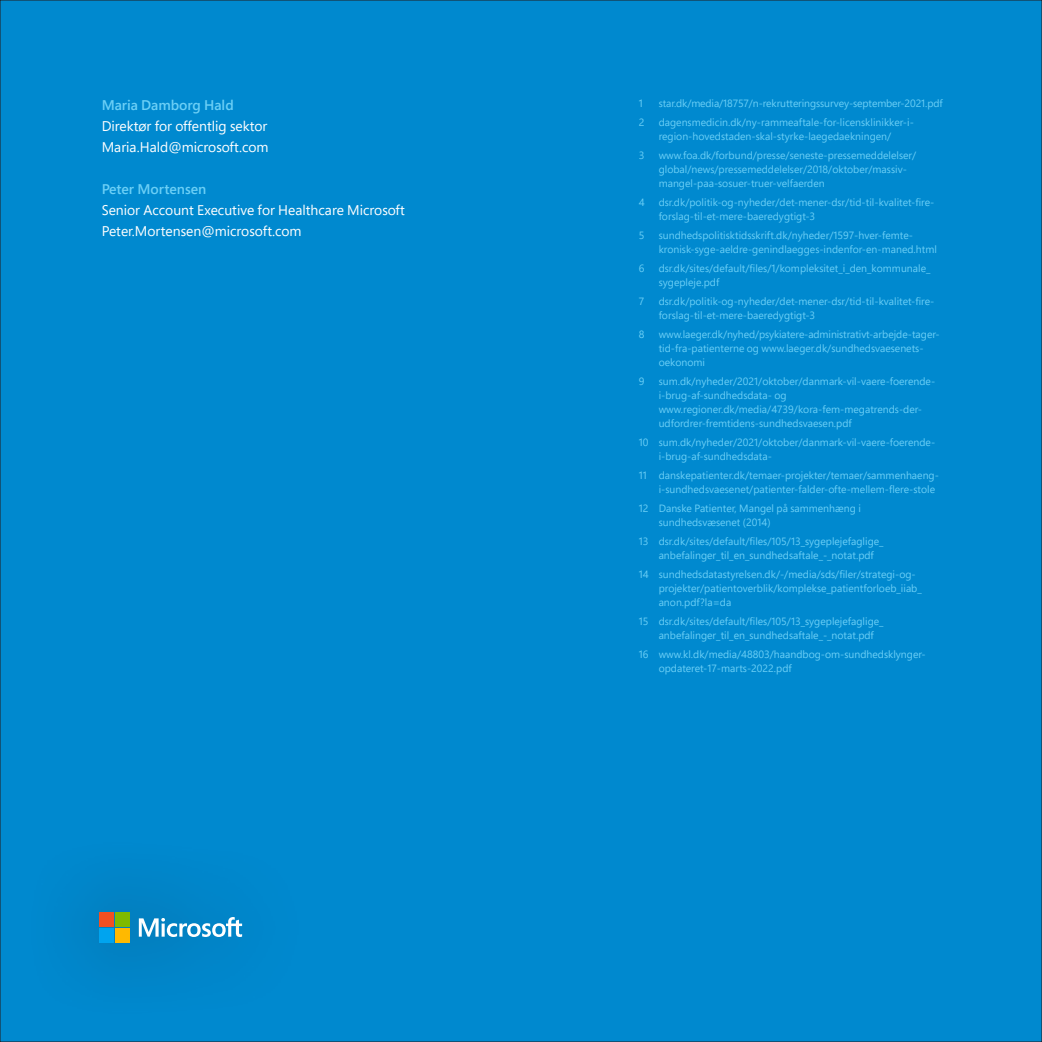
<style>
.page{position:relative;width:1042px;height:1042px;background:#0089cf}
.page>*{position:absolute;margin:0;border:0;box-sizing:border-box;transform-origin:0 0}
.t1{font:14px "Segoe Pro";color:#fff}
.t2{font:600 14px "Segoe Pro";color:#6bcff6}
.t3{font:10.5px/14px "Segoe Pro";color:#6bcff6}
</style>
<div class="page">
<svg style="left:139px;top:917px;width:103px;height:20px"></svg>
<div style="left:99px;top:912px;width:15px;height:15px;background:#f25022"></div>
<div style="left:115px;top:912px;width:15px;height:15px;background:#7fba00"></div>
<div style="left:99px;top:928px;width:15px;height:15px;background:#00a4ef"></div>
<div style="left:115px;top:928px;width:15px;height:15px;background:#ffb900"></div>
<p class="t2" style="left:102px;top:95px;width:134px">Maria Damborg Hald</p>
<p class="t1" style="left:102px;top:116px;width:167px">Direktør for offentlig sektor</p>
<p class="t1" style="left:102px;top:137px;width:168px">Maria.Hald@microsoft.com</p>
<p class="t2" style="left:102px;top:179px;width:106px">Peter Mortensen</p>
<p class="t1" style="left:102px;top:200px;width:305px">Senior Account Executive for Healthcare Microsoft</p>
<p class="t1" style="left:102px;top:221px;width:201px">Peter.Mortensen@microsoft.com</p>
<p class="t3" style="left:639px;top:96px;width:6px">1</p>
<p class="t3" style="left:659px;top:96px;width:286px">star.dk/media/18757/n-rekrutteringssurvey-september-2021.pdf</p>
<p class="t3" style="left:639px;top:115px;width:7px">2</p>
<p class="t3" style="left:659px;top:115px;width:255px">dagensmedicin.dk/ny-rammeaftale-for-licensklinikker-i&shy;region-hovedstaden-skal-styrke-laegedaekningen/</p>
<p class="t3" style="left:639px;top:148px;width:7px">3</p>
<p class="t3" style="left:659px;top:148px;width:259px">www.foa.dk/forbund/presse/seneste-pressemeddelelser/ global/news/pressemeddelelser/2018/oktober/massiv&shy;mangel-paa-sosuer-truer-velfaerden</p>
<p class="t3" style="left:639px;top:195px;width:7px">4</p>
<p class="t3" style="left:659px;top:195px;width:277px">dsr.dk/politik-og-nyheder/det-mener-dsr/tid-til-kvalitet-fire&shy;forslag-til-et-mere-baeredygtigt-3</p>
<p class="t3" style="left:639px;top:228px;width:7px">5</p>
<p class="t3" style="left:659px;top:228px;width:280px">sundhedspolitisktidsskrift.dk/nyheder/1597-hver-femte&shy;kronisk-syge-aeldre-genindlaegges-indenfor-en-maned.html</p>
<p class="t3" style="left:639px;top:261px;width:7px">6</p>
<p class="t3" style="left:659px;top:261px;width:273px">dsr.dk/sites/default/files/1/kompleksitet_i_den_kommunale_ sygepleje.pdf</p>
<p class="t3" style="left:639px;top:294px;width:7px">7</p>
<p class="t3" style="left:659px;top:294px;width:277px">dsr.dk/politik-og-nyheder/det-mener-dsr/tid-til-kvalitet-fire&shy;forslag-til-et-mere-baeredygtigt-3</p>
<p class="t3" style="left:639px;top:327px;width:7px">8</p>
<p class="t3" style="left:659px;top:327px;width:281px">www.laeger.dk/nyhed/psykiatere-administrativt-arbejde-tager&shy;tid-fra-patienterne og www.laeger.dk/sundhedsvaesenets&shy;oekonomi</p>
<p class="t3" style="left:639px;top:374px;width:7px">9</p>
<p class="t3" style="left:659px;top:374px;width:277px">sum.dk/nyheder/2021/oktober/danmark-vil-vaere-foerende&shy;i-brug-af-sundhedsdata- og www.regioner.dk/media/4739/kora-fem-megatrends-der&shy;udfordrer-fremtidens-sundhedsvaesen.pdf</p>
<p class="t3" style="left:659px;top:435px;width:277px;text-indent:-20px">10 sum.dk/nyheder/2021/oktober/danmark-vil-vaere-foerende&shy;i-brug-af-sundhedsdata-</p>
<p class="t3" style="left:639px;top:468px;width:300px;text-align:right">11 danskepatienter.dk/temaer-projekter/temaer/sammenhaeng&shy;i-sundhedsvaesenet/patienter-falder-ofte-mellem-flere-stole</p>
<p class="t3" style="left:659px;top:501px;width:204px;text-indent:-20px">12 Danske Patienter, Mangel på sammenhæng i sundhedsvæsenet (2014)</p>
<p class="t3" style="left:659px;top:534px;width:226px;text-indent:-20px">13 dsr.dk/sites/default/files/105/13_sygeplejefaglige_ anbefalinger_til_en_sundhedsaftale_-_notat.pdf</p>
<p class="t3" style="left:659px;top:567px;width:265px;text-indent:-20px">14 sundhedsdatastyrelsen.dk/-/media/sds/filer/strategi-og&shy;projekter/patientoverblik/komplekse_patientforloeb_iiab_ anon.pdf?la=da</p>
<p class="t3" style="left:659px;top:614px;width:226px;text-indent:-20px">15 dsr.dk/sites/default/files/105/13_sygeplejefaglige_ anbefalinger_til_en_sundhedsaftale_-_notat.pdf</p>
<p class="t3" style="left:659px;top:647px;width:267px;text-indent:-20px">16 www.kl.dk/media/48803/haandbog-om-sundhedsklynger&shy;opdateret-17-marts-2022.pdf</p>
</div>
